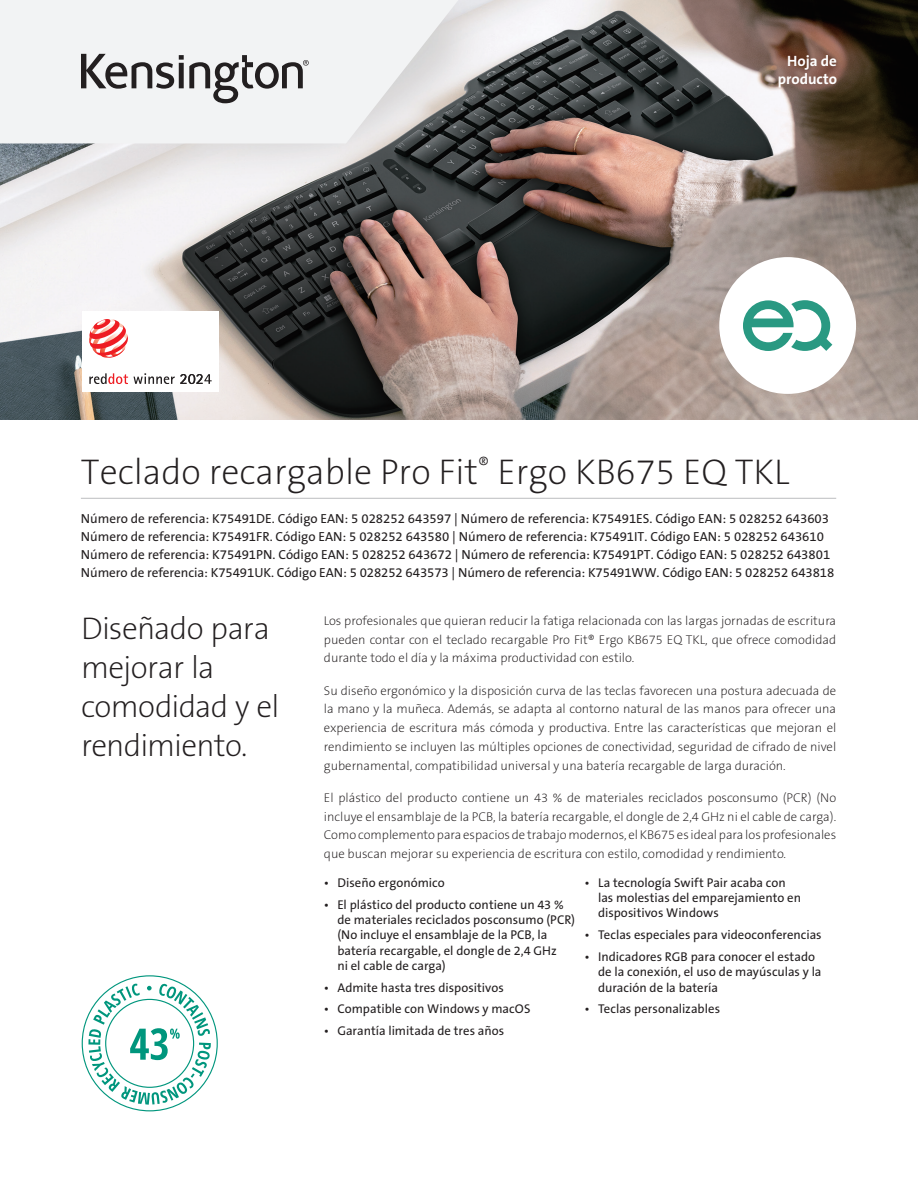
<style>
.page{position:relative;width:918px;height:1188px;background:#fff}
.page>*{position:absolute;margin:0;border:0;box-sizing:border-box;transform-origin:0 0}
.t1{font:36px "The Sans KENSINGTON2 XL";color:#231f20}
.Product_Headline{font:31.5px/39px "The Sans KENSINGTON2 XL";letter-spacing:-.02em;color:#231f20}
.Filetype_Header_Blue{font:15px "The Sans KENSINGTON7 Bd";color:#fff}
.t2{font:13.2px/18px "The Sans KENSINGTON5 Rg";color:#231f20}
.Body{font:12.75px/18.8px "The Sans KENSINGTON2 XL";color:#231f20;text-align:justify}
.Feature_Bullets{font:12.75px/15.3px "The Sans KENSINGTON5 Rg";color:#231f20}
</style>
<div class="page">
<img style="left:0;top:0;width:918px;height:419px">
<hr style="left:81px;top:498px;width:755px;height:1px;background:#bcbdc0">
<div style="left:82px;top:311px;width:136px;height:81px;background:#fff"></div>
<svg style="left:89px;top:373px;width:39px;height:11px"></svg>
<svg style="left:89px;top:319px;width:39px;height:39px"></svg>
<svg style="left:134px;top:373px;width:78px;height:11px"></svg>
<div style="left:719px;top:257px;width:137px;height:137px;background:#fff;border-radius:50%"></div>
<svg style="left:743px;top:300px;width:89px;height:51px"></svg>
<svg style="left:82px;top:975px;width:136px;height:136px"></svg>
<svg style="left:0;top:0;width:458px;height:143px;fill:#f2f3f4"></svg>
<svg style="left:81px;top:54px;width:228px;height:49px"></svg>
<p class="Filetype_Header_Blue" style="left:787px;top:53px;width:51px">Hoja de</p>
<p class="Filetype_Header_Blue" style="left:778px;top:71px;width:61px">producto</p>
<h1 class="t1" style="left:81px;top:453px;width:710px">Teclado recargable Pro Fit<sup>®</sup> Ergo KB675 EQ TKL</h1>
<p class="t2" style="left:81px;top:510px;width:755px">Número de referencia: K75491DE. Código EAN: 5 028252 643597 | Número de referencia: K75491ES. Código EAN: 5 028252 643603<br>Número de referencia: K75491FR. Código EAN: 5 028252 643580 | Número de referencia: K75491IT. Código EAN: 5 028252 643610<br>Número de referencia: K75491PN. Código EAN: 5 028252 643672 | Número de referencia: K75491PT. Código EAN: 5 028252 643801<br>Número de referencia: K75491UK. Código EAN: 5 028252 643573 | Número de referencia: K75491WW. Código EAN: 5 028252 643818</p>
<h3 class="Product_Headline" style="left:81px;top:609px;width:200px">Diseñado para mejorar la comodidad y el rendimiento.</h3>
<p class="Body" style="left:324px;top:612px;width:514px">Los profesionales que quieran reducir la fatiga relacionada con las largas jornadas de escritura pueden contar con el teclado recargable Pro Fit® Ergo KB675 EQ TKL, que ofrece comodidad durante todo el día y la máxima productividad con estilo.</p>
<p class="Body" style="left:324px;top:681px;width:514px">Su diseño ergonómico y la disposición curva de las teclas favorecen una postura adecuada de la mano y la muñeca. Además, se adapta al contorno natural de las manos para ofrecer una experiencia de escritura más cómoda y productiva. Entre las características que mejoran el rendimiento se incluyen las múltiples opciones de conectividad, seguridad de cifrado de nivel gubernamental, compatibilidad universal y una batería recargable de larga duración.</p>
<p class="Body" style="left:324px;top:789px;width:514px">El plástico del producto contiene un 43 % de materiales reciclados posconsumo (PCR) (No incluye el ensamblaje de la PCB, la batería recargable, el dongle de 2,4 GHz ni el cable de carga).<br>Como complemento para espacios de trabajo modernos, el KB675 es ideal para los profesionales que buscan mejorar su experiencia de escritura con estilo, comodidad y rendimiento.</p>
<p class="Feature_Bullets" style="left:324px;top:875px;width:122px">• Diseño ergonómico</p>
<p class="Feature_Bullets" style="left:337px;top:897px;width:239px;text-indent:-14px">• El plástico del producto contiene un 43 % de materiales reciclados posconsumo (PCR) (No incluye el ensamblaje de la PCB, la batería recargable, el dongle de 2,4 GHz<br>ni el cable de carga)</p>
<p class="Feature_Bullets" style="left:324px;top:980px;width:181px">• Admite hasta tres dispositivos</p>
<p class="Feature_Bullets" style="left:324px;top:1002px;width:208px">• Compatible con Windows y macOS</p>
<p class="Feature_Bullets" style="left:598px;top:875px;width:204px;text-indent:-14px">• La tecnología Swift Pair acaba con las molestias del emparejamiento en dispositivos Windows</p>
<p class="Feature_Bullets" style="left:585px;top:928px;width:239px">• Teclas especiales para videoconferencias</p>
<p class="Feature_Bullets" style="left:598px;top:949px;width:225px;text-indent:-14px">• Indicadores RGB para conocer el estado de la conexión, el uso de mayúsculas y la duración de la batería</p>
<p class="Feature_Bullets" style="left:585px;top:1002px;width:137px">• Teclas personalizables</p>
<p class="Feature_Bullets" style="left:324px;top:1024px;width:182px">• Garantía limitada de tres años</p>
</div>
